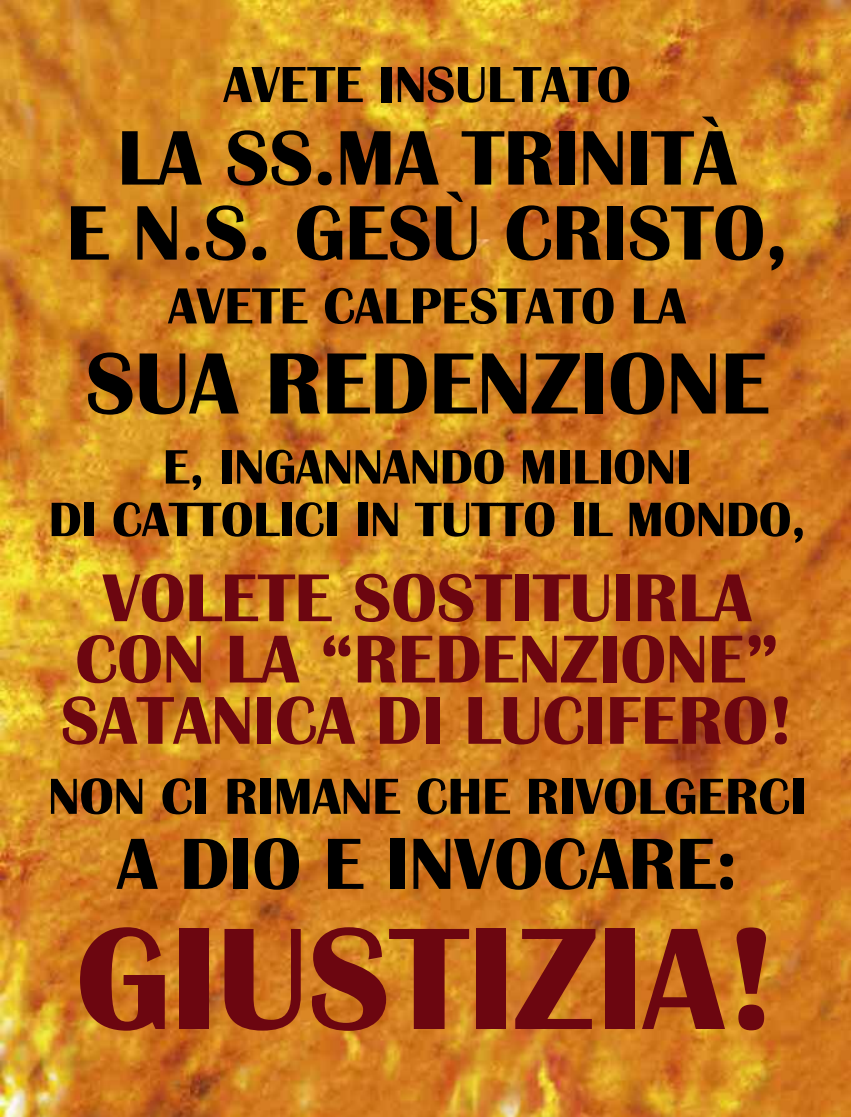
<style>
.page{position:relative;width:851px;height:1117px;background:#fff}
.page>*{position:absolute;margin:0;border:0;box-sizing:border-box;transform-origin:0 0}
.t1{font:700 150px "Britannic";color:#6c0610}
.t2{font:700 90px "Britannic";color:#000}
.t3{font:700 80px/75px "Britannic";color:#000;text-align:center}
.t4{font:700 75px "Britannic";color:#000}
.t5{font:700 70px/61.2px "Britannic";color:#6c0610;text-align:center}
.t6{font:700 52.5px "Britannic";color:#000}
.t7{font:700 50px/52.5px "Britannic";color:#000;text-align:center}
</style>
<div class="page">
<img style="left:0;top:0;width:850px;height:1116px">
<p class="t6" style="left:223px;top:58px;width:408px">AVETE INSULTATO</p>
<h3 class="t3" style="left:66px;top:120px;width:723px">LA SS.MA TRINITÀ<br>E N.S. GESÙ CRISTO,</h3>
<p class="t6" style="left:168px;top:279px;width:519px">AVETE CALPESTATO LA</p>
<h2 class="t2" style="left:86px;top:338px;width:684px">SUA REDENZIONE</h2>
<p class="t7" style="left:49px;top:440px;width:758px">E, INGANNANDO MILIONI<br>DI CATTOLICI IN TUTTO IL MONDO,</p>
<h3 class="t5" style="left:61px;top:567px;width:734px">VOLETE SOSTITUIRLA<br>CON LA “REDENZIONE”<br>SATANICA DI LUCIFERO!</h3>
<p class="t6" style="left:48px;top:769px;width:759px">NON CI RIMANE CHE RIVOLGERCI</p>
<h3 class="t4" style="left:117px;top:826px;width:622px">A DIO E INVOCARE:</h3>
<h1 class="t1" style="left:76px;top:903px;width:704px">GIUSTIZIA!</h1>
</div>
